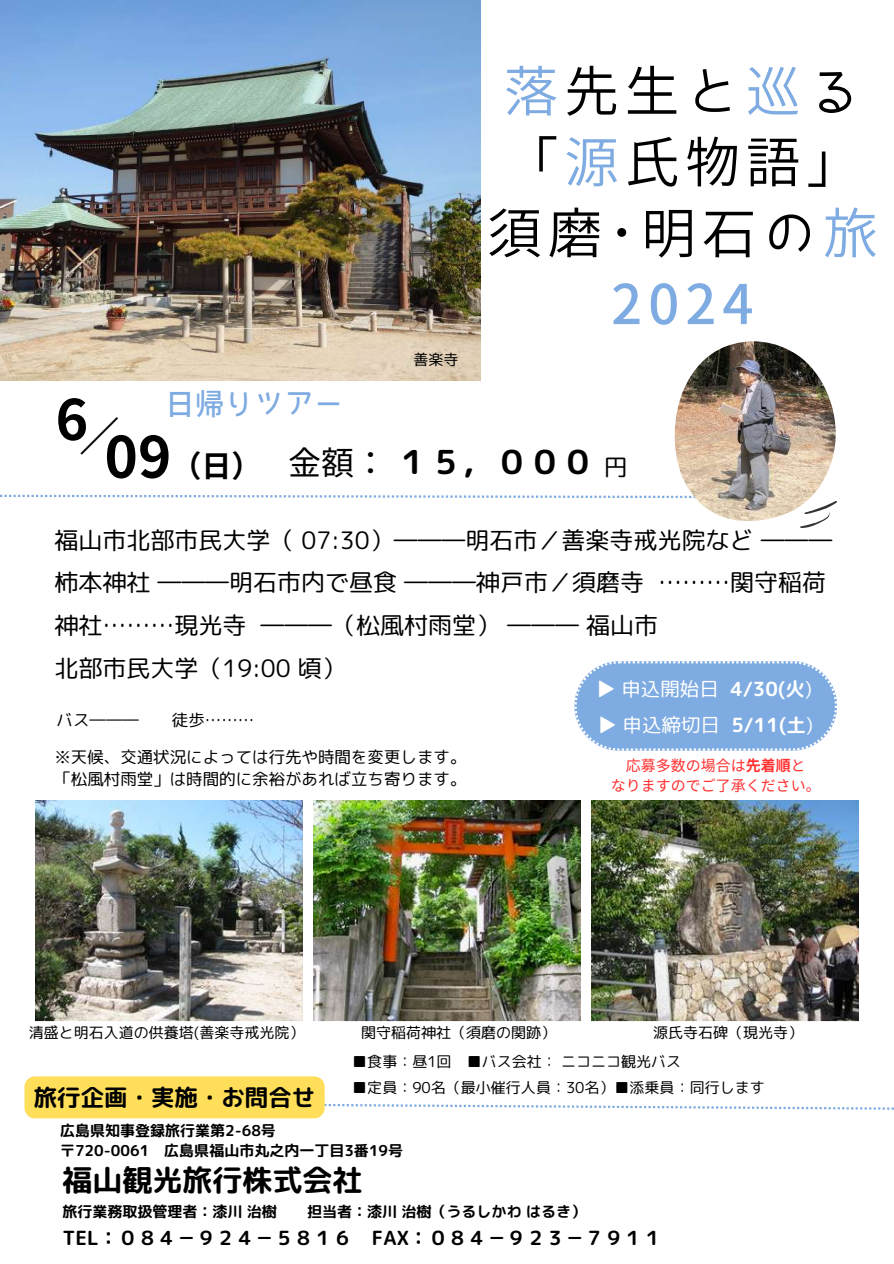
<style>
.page{position:relative;width:894px;height:1264px;background:#fff}
.page>*{position:absolute;margin:0;border:0;box-sizing:border-box;transform-origin:0 0}
.t1{font:700 56.7px "Noto Sans JP";color:#000}
.t2{font:700 55.5px "Noto Sans JP";color:#000}
.t3{font:54.6px/70.8px "Bokutachino Gothic 2";letter-spacing:.11em;color:#000;text-align:center}
.t4{font:33px "rounded mplus 1 p bold";color:#000}
.t5{font:30px "rounded mplus 1 p bold";color:#000}
.t6{font:700 30px "Noto Sans JP";color:#000}
.t7{font:700 29.7px "Bokutachino Gothic 2";color:#7eabe1}
.t8{font:24px/42.8px "rounded mplus 1 p regular";color:#000}
.t9{font:23.4px "rounded mplus 1 p bold";color:#000}
.t10{font:19.5px "rounded mplus 1 p bold";color:#000}
.t11{font:19.5px/35.5px "rounded mplus 1 p regular";color:#fff}
.t12{font:16.5px/22.5px "rounded mplus 1 p regular";color:#000}
.t13{font:15px "rounded mplus 1 p regular";color:#000}
.t14{font:15px/20.1px "rounded mplus 1 p bold";color:#000}
.t15{font:15px/20.2px "Noto Sans JP";color:#ff3131;text-align:center}
.s1{color:#7eabe1}
.s2{font-weight:700;color:#7eabe1}
.s3{font-family:"Noto Sans JP"}
.s4{font-family:"rounded mplus 1 p regular";font-size:24px}
.s5{font-family:"rounded mplus 1 p bold"}
.s6{font-weight:700}
</style>
<div class="page">
<img style="left:35px;top:800px;width:267px;height:221px">
<img style="left:313px;top:800px;width:267px;height:221px">
<img style="left:591px;top:800px;width:267px;height:221px">
<svg style="left:0;top:495px;width:674px;height:3px"></svg>
<img style="left:0;top:0;width:480px;height:380px">
<img style="left:674px;top:341px;width:161px;height:180px">
<svg style="left:799px;top:501px;width:37px;height:27px"></svg>
<svg style="left:24px;top:1076px;width:869px;height:42px"></svg>
<svg style="left:574px;top:661px;width:262px;height:89px;background:#8ab3e3"></svg>
<p class="t13" style="left:413px;top:348px;width:46px">善楽寺</p>
<h3 class="t3" style="left:487px;top:55px;width:392px"><span class="s1">落</span>先生と<span class="s1">巡</span>る「<span class="s1">源</span>氏物語」須磨･明石の<span class="s1">旅<br></span><span class="s2">2024</span></h3>
<p class="t7" style="left:165px;top:389px;width:180px">日帰りツアー</p>
<h2 class="t2" style="left:55px;top:375px;width:63px">6<sub>／</sub></h2>
<h1 class="t1" style="left:104px;top:412px;width:68px">09</h1>
<h3 class="t4" style="left:288px;top:439px;width:341px"><span class="s3">金額：</span>１５，０００<span class="s4">円</span></h3>
<p class="t6" style="left:171px;top:442px;width:92px">（日）</p>
<p class="t8" style="left:54px;top:518px;width:779px">福山市北部市民大学（ 07:30）―――明石市／善楽寺戒光院など ―――柿本神社 ―――明石市内で昼食 ―――神戸市／須磨寺 ………関守稲荷神社………現光寺 ―――（松風村雨堂） ――― 福山市<br>北部市民大学（19:00 頃）</p>
<p class="t11" style="left:596px;top:671px;width:218px">▶ 申込開始日 <span class="s5">4/30(火</span>) ▶ 申込締切日 <span class="s5">5/11(土</span>)</p>
<p class="t12" style="left:57px;top:708px;width:84px">バス―――</p>
<p class="t12" style="left:172px;top:708px;width:84px">徒歩………</p>
<p class="t12" style="left:54px;top:745px;width:413px">※天候、交通状況によっては行先や時間を変更します。「松風村雨堂」は時間的に余裕があれば立ち寄ります。</p>
<p class="t15" style="left:610px;top:754px;width:211px">応募多数の場合は<span class="s6">先着順</span>と<br>なりますのでご了承ください。</p>
<p class="t13" style="left:29px;top:1021px;width:277px">清盛と明石入道の供養塔(善楽寺戒光院）</p>
<p class="t13" style="left:361px;top:1021px;width:196px">関守稲荷神社（須磨の関跡）</p>
<p class="t13" style="left:653px;top:1021px;width:151px">源氏寺石碑（現光寺）</p>
<p class="t9" style="left:34px;top:1080px;width:283px">旅行企画・実施・お問合せ</p>
<p class="t13" style="left:352px;top:1050px;width:330px">■食事：昼1回 ■バス会社：ニコニコ観光バス</p>
<p class="t13" style="left:352px;top:1076px;width:414px">■定員：90名（最小催行人員：30名）■添乗員：同行します</p>
<p class="t14" style="left:60px;top:1119px;width:344px">広島県知事登録旅行業第2-68号<br>〒720-0061 広島県福山市丸之内一丁目3番19号</p>
<p class="t5" style="left:62px;top:1158px;width:301px">福山観光旅行株式会社</p>
<p class="t14" style="left:62px;top:1201px;width:216px">旅行業務取扱管理者：漆川治樹</p>
<p class="t14" style="left:307px;top:1201px;width:281px">担当者：漆川治樹（うるしかわはるき）</p>
<p class="t10" style="left:62px;top:1224px;width:601px">TEL：０８４－９２４－５８１６ FAX：０８４－９２３－７９１１</p>
</div>
